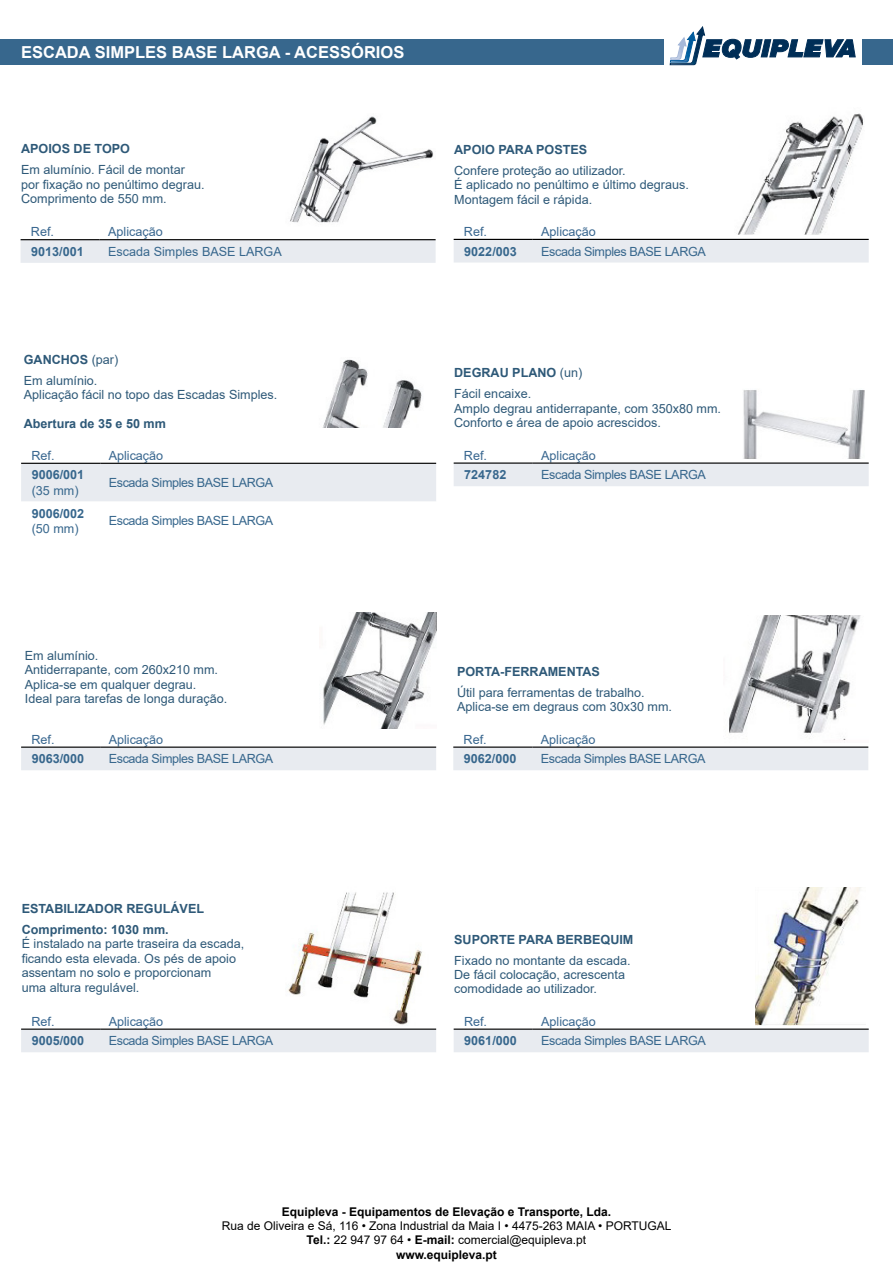
<style>
.page{position:relative;width:893px;height:1263px;background:#fff}
.page>*{position:absolute;margin:0;border:0;box-sizing:border-box;transform-origin:0 0}
.t1{font:700 16.5px "Arial";color:#fff}
.t2{font:12.6px/14.4px "Arial";color:#2e5978}
.t3{font:12.6px "Arial";letter-spacing:-.03em;color:#37678d}
.t4{font:700 12.6px/21px "Arial";color:#2e5978}
.t5{font:12.6px "Arial";color:#38668f}
.t6{font:700 12.6px "Arial";color:#37678d}
.t7{font:12.6px "Arial";color:#37678d}
.t8{font:12px/14.4px "Arial";color:#000;text-align:center}
.t9{font:700 12px "Arial";color:#000}
.s1{font-weight:700}
</style>
<div class="page">
<div style="left:0;top:39px;width:663px;height:26px;background:#37678d"></div>
<div style="left:862px;top:39px;width:31px;height:26px;background:#37678d"></div>
<svg style="left:670px;top:26px;width:186px;height:39px"></svg>
<div style="left:21px;top:240px;width:415px;height:23px;background:#e8ebf0"></div>
<hr style="left:21px;top:239px;width:79px;height:1px;background:#000">
<hr style="left:100px;top:239px;width:336px;height:1px;background:#000">
<div style="left:454px;top:240px;width:415px;height:23px;background:#e8ebf0"></div>
<hr style="left:454px;top:239px;width:79px;height:1px;background:#000">
<hr style="left:533px;top:239px;width:336px;height:1px;background:#000">
<img style="left:738px;top:113px;width:125px;height:121px">
<img style="left:290px;top:116px;width:144px;height:107px">
<img style="left:322px;top:359px;width:100px;height:69px">
<div style="left:21px;top:464px;width:415px;height:37px;background:#e8ebf0"></div>
<hr style="left:21px;top:463px;width:79px;height:1px;background:#000">
<hr style="left:100px;top:463px;width:336px;height:1px;background:#000">
<div style="left:454px;top:464px;width:415px;height:22px;background:#e8ebf0"></div>
<hr style="left:454px;top:462px;width:79px;height:2px;background:#000">
<hr style="left:533px;top:462px;width:336px;height:2px;background:#000">
<img style="left:743px;top:390px;width:122px;height:69px">
<div style="left:21px;top:748px;width:415px;height:22px;background:#e8ebf0"></div>
<hr style="left:21px;top:746px;width:79px;height:2px;background:#000">
<hr style="left:100px;top:746px;width:336px;height:2px;background:#000">
<img style="left:323px;top:612px;width:113px;height:116px">
<div style="left:453px;top:748px;width:415px;height:22px;background:#e8ebf0"></div>
<hr style="left:453px;top:746px;width:79px;height:2px;background:#000">
<hr style="left:532px;top:746px;width:336px;height:2px;background:#000">
<img style="left:729px;top:616px;width:131px;height:124px">
<div style="left:21px;top:1030px;width:415px;height:22px;background:#e8ebf0"></div>
<hr style="left:21px;top:1028px;width:79px;height:2px;background:#000">
<hr style="left:100px;top:1028px;width:336px;height:2px;background:#000">
<img style="left:288px;top:892px;width:134px;height:133px">
<img style="left:756px;top:888px;width:109px;height:138px">
<div style="left:454px;top:1030px;width:415px;height:22px;background:#e8ebf0"></div>
<hr style="left:454px;top:1028px;width:79px;height:2px;background:#000">
<hr style="left:533px;top:1028px;width:336px;height:2px;background:#000">
<h1 class="t1" style="left:21px;top:41px;width:385px">ESCADA SIMPLES BASE LARGA - ACESSÓRIOS</h1>
<p class="t4" style="left:21px;top:139px;width:111px">APOIOS DE TOPO</p>
<p class="t2" style="left:21px;top:163px;width:185px">Em alumínio. Fácil de montar por fixação no penúltimo degrau.<br>Comprimento de 550 mm.</p>
<p class="t5" style="left:31px;top:223px;width:25px">Ref.</p>
<p class="t5" style="left:108px;top:223px;width:56px">Aplicação</p>
<p class="t6" style="left:31px;top:243px;width:54px">9013/001</p>
<p class="t7" style="left:108px;top:243px;width:175px">Escada Simples BASE LARGA</p>
<p class="t2" style="left:24px;top:349px;width:96px;line-height:21px"><span class="s1">GANCHOS</span> (par)<br>Em alumínio.</p>
<p class="t2" style="left:24px;top:387px;width:255px">Aplicação fácil no topo das Escadas Simples.</p>
<p class="t4" style="left:24px;top:413px;width:144px">Abertura de 35 e 50 mm</p>
<p class="t5" style="left:31px;top:447px;width:25px">Ref.</p>
<p class="t5" style="left:109px;top:447px;width:56px">Aplicação</p>
<p class="t6" style="left:32px;top:466px;width:54px">9006/001</p>
<p class="t3" style="left:32px;top:481px;width:48px">(35 mm)</p>
<p class="t3" style="left:109px;top:474px;width:166px">Escada Simples BASE LARGA</p>
<p class="t6" style="left:32px;top:504px;width:54px">9006/002</p>
<p class="t3" style="left:32px;top:520px;width:48px">(50 mm)</p>
<p class="t3" style="left:109px;top:512px;width:166px">Escada Simples BASE LARGA</p>
<p class="t2" style="left:25px;top:648px;width:204px">Em alumínio.<br>Antiderrapante, com 260x210 mm.<br>Aplica-se em qualquer degrau.<br>Ideal para tarefas de longa duração.</p>
<p class="t5" style="left:31px;top:730px;width:25px">Ref.</p>
<p class="t5" style="left:109px;top:730px;width:56px">Aplicação</p>
<p class="t6" style="left:32px;top:750px;width:54px">9063/000</p>
<p class="t3" style="left:109px;top:750px;width:166px">Escada Simples BASE LARGA</p>
<p class="t4" style="left:454px;top:139px;width:135px">APOIO PARA POSTES</p>
<p class="t2" style="left:454px;top:163px;width:236px">Confere proteção ao utilizador.<br>É aplicado no penúltimo e último degraus.<br>Montagem fácil e rápida.</p>
<p class="t5" style="left:464px;top:223px;width:25px">Ref.</p>
<p class="t5" style="left:541px;top:223px;width:56px">Aplicação</p>
<p class="t6" style="left:464px;top:242px;width:54px">9022/003</p>
<p class="t3" style="left:541px;top:242px;width:166px">Escada Simples BASE LARGA</p>
<p class="t2" style="left:454px;top:362px;width:130px;line-height:21px"><span class="s1">DEGRAU PLANO</span> (un)<br>Fácil encaixe.</p>
<p class="t2" style="left:454px;top:401px;width:268px">Amplo degrau antiderrapante, com 350x80 mm.<br>Conforto e área de apoio acrescidos.</p>
<p class="t5" style="left:464px;top:446px;width:25px">Ref.</p>
<p class="t5" style="left:541px;top:446px;width:56px">Aplicação</p>
<p class="t6" style="left:464px;top:466px;width:44px">724782</p>
<p class="t3" style="left:541px;top:466px;width:166px">Escada Simples BASE LARGA</p>
<p class="t4" style="left:457px;top:661px;width:145px">PORTA-FERRAMENTAS</p>
<p class="t2" style="left:457px;top:685px;width:216px">Útil para ferramentas de trabalho.<br>Aplica-se em degraus com 30x30 mm.</p>
<p class="t5" style="left:464px;top:730px;width:25px">Ref.</p>
<p class="t5" style="left:541px;top:730px;width:56px">Aplicação</p>
<p class="t6" style="left:464px;top:750px;width:54px">9062/000</p>
<p class="t3" style="left:541px;top:750px;width:166px">Escada Simples BASE LARGA</p>
<p class="t4" style="left:22px;top:898px;width:184px">ESTABILIZADOR REGULÁVEL<br>Comprimento: 1030 mm.</p>
<p class="t2" style="left:22px;top:937px;width:224px">É instalado na parte traseira da escada, ficando esta elevada. Os pés de apoio assentam no solo e proporcionam<br>uma altura regulável.</p>
<p class="t5" style="left:31px;top:1012px;width:25px">Ref.</p>
<p class="t5" style="left:109px;top:1012px;width:56px">Aplicação</p>
<p class="t6" style="left:32px;top:1032px;width:54px">9005/000</p>
<p class="t3" style="left:109px;top:1032px;width:166px">Escada Simples BASE LARGA</p>
<p class="t4" style="left:454px;top:929px;width:181px">SUPORTE PARA BERBEQUIM</p>
<p class="t2" style="left:454px;top:953px;width:178px">Fixado no montante da escada.<br>De fácil colocação, acrescenta comodidade ao utilizador.</p>
<p class="t5" style="left:464px;top:1012px;width:25px">Ref.</p>
<p class="t5" style="left:541px;top:1012px;width:56px">Aplicação</p>
<p class="t6" style="left:464px;top:1032px;width:54px">9061/000</p>
<p class="t3" style="left:541px;top:1032px;width:166px">Escada Simples BASE LARGA</p>
<p class="t9" style="left:282px;top:1203px;width:331px">Equipleva - Equipamentos de Elevação e Transporte, Lda.</p>
<p class="t8" style="left:222px;top:1218px;width:451px">Rua de Oliveira e Sá, 116 • Zona Industrial da Maia I • 4475-263 MAIA • PORTUGAL<br><span class="s1">Tel.:</span> 22 947 97 64 • <span class="s1">E-mail:</span> comercial@equipleva.pt<br><span class="s1">www.equipleva.pt</span></p>
</div>
